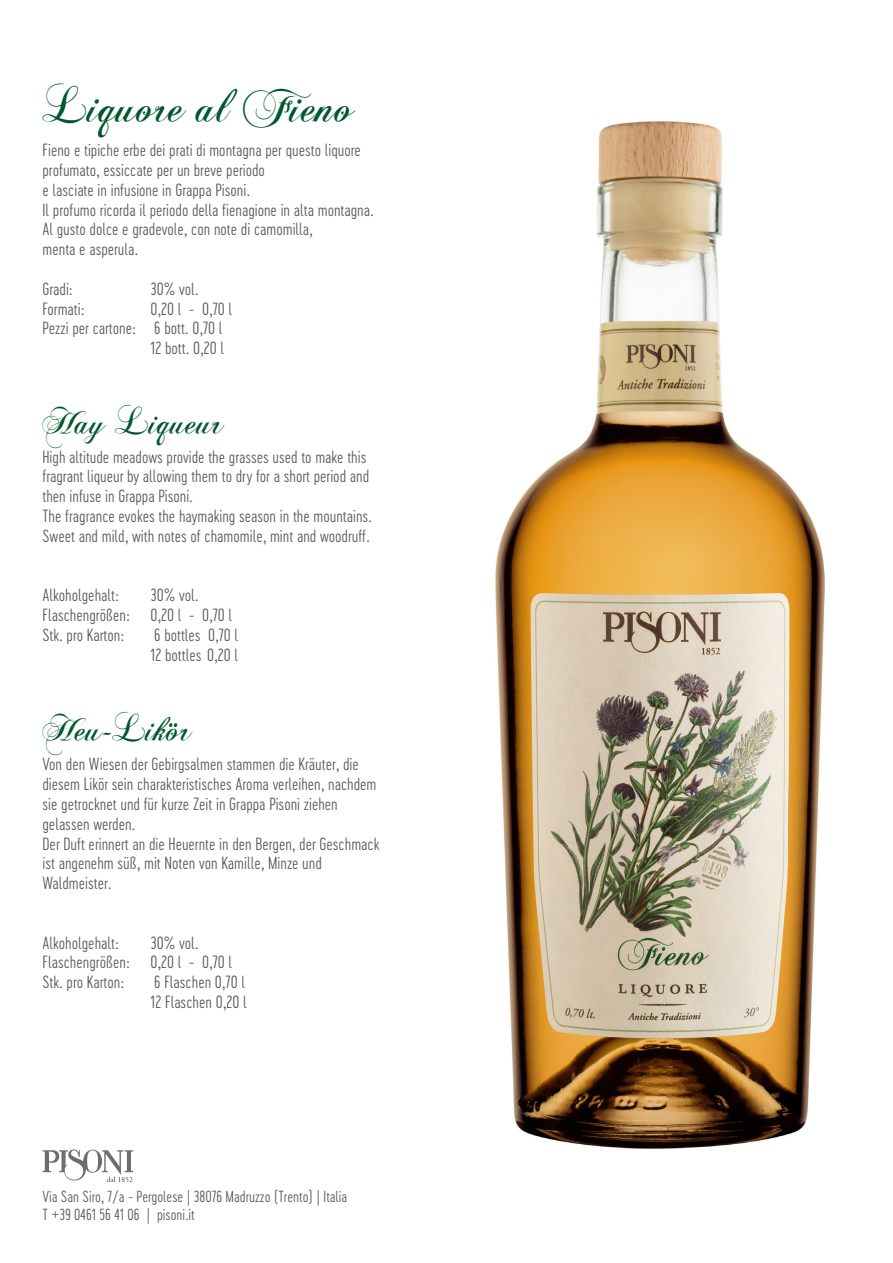
<style>
.page{position:relative;width:893px;height:1263px;background:#fff}
.page>*{position:absolute;margin:0;border:0;box-sizing:border-box;transform-origin:0 0}
.t1{font:48px "Chopin Script";color:#00582d}
.t2{font:36px "Chopin Script";color:#00582d}
.t3{font:16.5px/19.8px "Cervo Neue Extra Light Neue";color:#57585a}
.t4{font:15px/18px "Cervo Neue Extra Light Neue";color:#57585a}
</style>
<div class="page">
<svg style="left:43px;top:1149px;width:90px;height:33px"></svg>
<img style="left:496px;top:121px;width:329px;height:1027px">
<p class="t1" style="left:43px;top:76px;width:313px">Liquore al Fieno</p>
<p class="t3" style="left:43px;top:140px;width:320px">Fieno e tipiche erbe dei prati di montagna per questo liquore profumato, essiccate per un breve periodo</p>
<p class="t3" style="left:43px;top:180px;width:209px">e lasciate in infusione in Grappa Pisoni.</p>
<p class="t3" style="left:43px;top:199px;width:333px">Il profumo ricorda il periodo della fienagione in alta montagna.<br>Al gusto dolce e gradevole, con note di camomilla,</p>
<p class="t3" style="left:43px;top:239px;width:97px">menta e asperula.</p>
<p class="t3" style="left:43px;top:279px;width:32px">Gradi:</p>
<p class="t3" style="left:151px;top:279px;width:49px">30% vol.</p>
<p class="t3" style="left:43px;top:298px;width:43px">Formati:</p>
<p class="t3" style="left:151px;top:298px;width:83px">0,20 l - 0,70 l</p>
<p class="t3" style="left:43px;top:318px;width:181px">Pezzi per cartone: 6 bott. 0,70 l</p>
<p class="t3" style="left:151px;top:338px;width:75px">12 bott. 0,20 l</p>
<p class="t2" style="left:43px;top:399px;width:183px">Hay Liqueur</p>
<p class="t3" style="left:43px;top:446px;width:328px">High altitude meadows provide the grasses used to make this fragrant liqueur by allowing them to dry for a short period and then infuse in Grappa Pisoni.</p>
<p class="t3" style="left:43px;top:506px;width:331px">The fragrance evokes the haymaking season in the mountains.<br>Sweet and mild, with notes of chamomile, mint and woodruff.</p>
<p class="t3" style="left:43px;top:585px;width:78px">Alkoholgehalt:</p>
<p class="t3" style="left:151px;top:585px;width:49px">30% vol.</p>
<p class="t3" style="left:43px;top:605px;width:89px">Flaschengrößen:</p>
<p class="t3" style="left:151px;top:605px;width:83px">0,20 l - 0,70 l</p>
<p class="t3" style="left:43px;top:624px;width:83px">Stk. pro Karton:</p>
<p class="t3" style="left:154px;top:624px;width:85px">6 bottles 0,70 l</p>
<p class="t3" style="left:151px;top:644px;width:89px">12 bottles 0,20 l</p>
<p class="t2" style="left:43px;top:707px;width:151px">Heu-Likör</p>
<p class="t3" style="left:43px;top:754px;width:336px">Von den Wiesen der Gebirgsalmen stammen die Kräuter, die diesem Likör sein charakteristisches Aroma verleihen, nachdem sie getrocknet und für kurze Zeit in Grappa Pisoni ziehen gelassen werden.</p>
<p class="t3" style="left:43px;top:833px;width:338px">Der Duft erinnert an die Heuernte in den Bergen, der Geschmack ist angenehm süß, mit Noten von Kamille, Minze und<br>Waldmeister.</p>
<p class="t3" style="left:43px;top:932px;width:78px">Alkoholgehalt:</p>
<p class="t3" style="left:151px;top:932px;width:49px">30% vol.</p>
<p class="t3" style="left:43px;top:952px;width:89px">Flaschengrößen:</p>
<p class="t3" style="left:151px;top:952px;width:83px">0,20 l - 0,70 l</p>
<p class="t3" style="left:43px;top:972px;width:83px">Stk. pro Karton:</p>
<p class="t3" style="left:154px;top:972px;width:92px">6 Flaschen 0,70 l</p>
<p class="t3" style="left:151px;top:992px;width:98px">12 Flaschen 0,20 l</p>
<p class="t4" style="left:43px;top:1188px;width:306px">Via San Siro, 7/a - Pergolese | 38076 Madruzzo (Trento) | Italia<br>T +39 0461 56 41 06 | pisoni.it</p>
</div>
